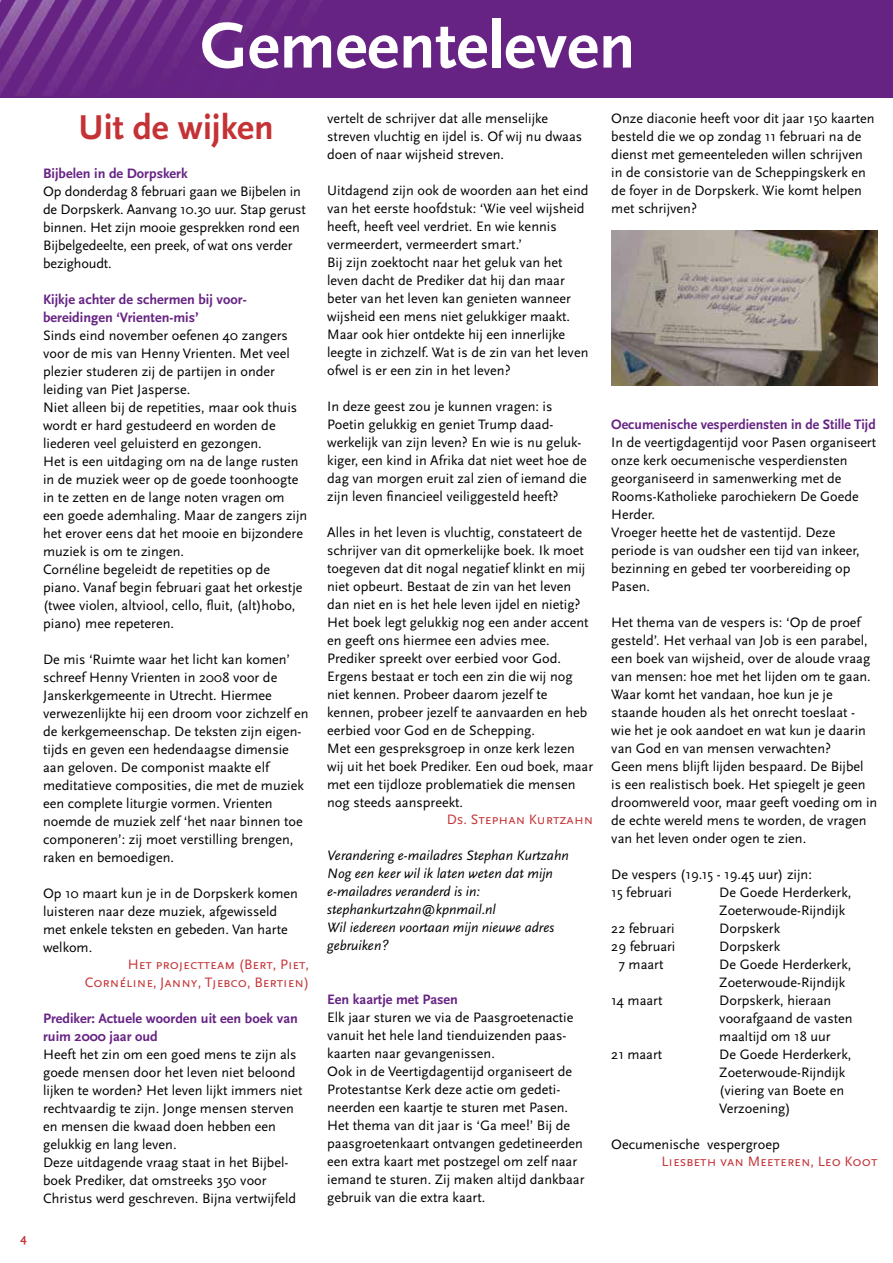
<style>
.page{position:relative;width:893px;height:1263px;background:#fff}
.page>*{position:absolute;margin:0;border:0;box-sizing:border-box;transform-origin:0 0}
.t1{font:700 67.5px "Scala Sans Pro";color:#fff}
.t2{font:700 36px "Scala Sans Pro";color:#c43236}
.t3{font:14.25px/18px "Scala Sans Pro";color:#000}
.t4{font:700 14.25px/18px "Scala Sans Pro";color:#662383}
.t5{font:italic 14.25px/18px "Scala Sans Pro";color:#000}
.t6{font:14.25px/17.1px "Scala Sans Caps";color:#c43236;text-align:right}
.t7{font:700 12px "Scala Sans Pro";color:#c43236}
</style>
<div class="page">
<img style="left:611px;top:230px;width:266px;height:155px">
<div style="left:0;top:0;width:893px;height:98px;background:#662383"></div>
<img style="left:0;top:0;width:318px;height:96px">
<h1 class="t1" style="left:200px;top:7px;width:437px">Gemeenteleven</h1>
<p class="t7" style="left:21px;top:1231px;width:8px">4</p>
<h2 class="t2" style="left:79px;top:107px;width:197px">Uit de wijken</h2>
<p class="t4" style="left:43px;top:165px;width:146px">Bijbelen in de Dorpskerk</p>
<p class="t3" style="left:43px;top:183px;width:264px">Op donderdag 8 februari gaan we Bijbelen in de Dorpskerk. Aanvang 10.30 uur. Stap gerust binnen. Het zijn mooie gesprekken rond een Bijbelgedeelte, een preek, of wat ons verder bezighoudt.</p>
<p class="t4" style="left:43px;top:291px;width:205px">Kijkje achter de schermen bij voor&shy;bereidingen ‘Vrienten-mis’</p>
<p class="t3" style="left:43px;top:327px;width:266px">Sinds eind november oefenen 40 zangers voor de mis van Henny Vrienten. Met veel plezier studeren zij de partijen in onder leiding van Piet Jasperse.<br>Niet alleen bij de repetities, maar ook thuis wordt er hard gestudeerd en worden de liederen veel geluisterd en gezongen.<br>Het is een uitdaging om na de lange rusten in de muziek weer op de goede toonhoogte in te zetten en de lange noten vragen om een goede ademhaling. Maar de zangers zijn het erover eens dat het mooie en bijzondere muziek is om te zingen.<br>Cornéline begeleidt de repetities op de piano. Vanaf begin februari gaat het orkestje (twee violen, altviool, cello, fluit, (alt)hobo, piano) mee repeteren.</p>
<p class="t3" style="left:43px;top:651px;width:267px">De mis ‘Ruimte waar het licht kan komen’ schreef Henny Vrienten in 2008 voor de Janskerkgemeente in Utrecht. Hiermee verwezenlijkte hij een droom voor zichzelf en de kerkgemeenschap. De teksten zijn eigen&shy;tijds en geven een hedendaagse dimensie aan geloven. De componist maakte elf meditatieve composities, die met de muziek een complete liturgie vormen. Vrienten noemde de muziek zelf ‘het naar binnen toe componeren’: zij moet verstilling brengen, raken en bemoedigen.</p>
<p class="t3" style="left:43px;top:885px;width:256px">Op 10 maart kun je in de Dorpskerk komen luisteren naar deze muziek, afgewisseld met enkele teksten en gebeden. Van harte welkom.</p>
<p class="t6" style="left:85px;top:956px;width:226px">Het projectteam (Bert, Piet,<br>Cornéline, Janny, Tjebco, Bertien)</p>
<p class="t4" style="left:43px;top:1009px;width:256px">Prediker: Actuele woorden uit een boek van ruim 2000 jaar oud</p>
<p class="t3" style="left:43px;top:1045px;width:261px">Heeft het zin om een goed mens te zijn als goede mensen door het leven niet beloond lijken te worden? Het leven lijkt immers niet rechtvaardig te zijn. Jonge mensen sterven en mensen die kwaad doen hebben een gelukkig en lang leven.<br>Deze uitdagende vraag staat in het Bijbel&shy;boek Prediker, dat omstreeks 350 voor Christus werd geschreven. Bijna vertwijfeld</p>
<p class="t3" style="left:327px;top:109px;width:256px">vertelt de schrijver dat alle menselijke streven vluchtig en ijdel is. Of wij nu dwaas doen of naar wijsheid streven.</p>
<p class="t3" style="left:327px;top:181px;width:263px">Uitdagend zijn ook de woorden aan het eind van het eerste hoofdstuk: ‘Wie veel wijsheid heeft, heeft veel verdriet. En wie kennis vermeerdert, vermeerdert smart.’<br>Bij zijn zoektocht naar het geluk van het leven dacht de Prediker dat hij dan maar beter van het leven kan genieten wanneer wijsheid een mens niet gelukkiger maakt.<br>Maar ook hier ontdekte hij een innerlijke leegte in zichzelf. Wat is de zin van het leven ofwel is er een zin in het leven?</p>
<p class="t3" style="left:327px;top:397px;width:261px">In deze geest zou je kunnen vragen: is Poetin gelukkig en geniet Trump daad&shy;werkelijk van zijn leven? En wie is nu geluk&shy;kiger, een kind in Afrika dat niet weet hoe de dag van morgen eruit zal zien of iemand die zijn leven financieel veiliggesteld heeft?</p>
<p class="t3" style="left:327px;top:523px;width:267px">Alles in het leven is vluchtig, constateert de schrijver van dit opmerkelijke boek. Ik moet toegeven dat dit nogal negatief klinkt en mij niet opbeurt. Bestaat de zin van het leven dan niet en is het hele leven ijdel en nietig?<br>Het boek legt gelukkig nog een ander accent en geeft ons hiermee een advies mee.<br>Prediker spreekt over eerbied voor God.<br>Ergens bestaat er toch een zin die wij nog niet kennen. Probeer daarom jezelf te kennen, probeer jezelf te aanvaarden en heb eerbied voor God en de Schepping.<br>Met een gespreksgroep in onze kerk lezen wij uit het boek Prediker. Een oud boek, maar met een tijdloze problematiek die mensen nog steeds aanspreekt.</p>
<p class="t6" style="left:447px;top:811px;width:148px">Ds. Stephan Kurtzahn</p>
<p class="t5" style="left:327px;top:846px;width:243px">Verandering e-mailadres Stephan Kurtzahn<br>Nog een keer wil ik laten weten dat mijn e-mailadres veranderd is in: stephankurtzahn@kpnmail.nl<br>Wil iedereen voortaan mijn nieuwe adres gebruiken?</p>
<p class="t4" style="left:327px;top:990px;width:132px">Een kaartje met Pasen</p>
<p class="t3" style="left:327px;top:1008px;width:259px">Elk jaar sturen we via de Paasgroetenactie vanuit het hele land tienduizenden paas&shy;kaarten naar gevangenissen.<br>Ook in de Veertigdagentijd organiseert de Protestantse Kerk deze actie om gedeti&shy;neerden een kaartje te sturen met Pasen.<br>Het thema van dit jaar is ‘Ga mee!’ Bij de paasgroetenkaart ontvangen gedetineerden een extra kaart met postzegel om zelf naar iemand te sturen. Zij maken altijd dankbaar gebruik van die extra kaart.</p>
<p class="t3" style="left:611px;top:109px;width:265px">Onze diaconie heeft voor dit jaar 150 kaarten besteld die we op zondag 11 februari na de dienst met gemeenteleden willen schrijven in de consistorie van de Scheppingskerk en de foyer in de Dorpskerk. Wie komt helpen met schrijven?</p>
<p class="t4" style="left:611px;top:416px;width:266px">Oecumenische vesperdiensten in de Stille Tijd</p>
<p class="t3" style="left:611px;top:434px;width:266px">In de veertigdagentijd voor Pasen organiseert onze kerk oecumenische vesperdiensten georganiseerd in samenwerking met de Rooms-Katholieke parochiekern De Goede Herder.<br>Vroeger heette het de vastentijd. Deze periode is van oudsher een tijd van inkeer, bezinning en gebed ter voorbereiding op Pasen.</p>
<p class="t3" style="left:611px;top:614px;width:268px">Het thema van de vespers is: ‘Op de proef gesteld’. Het verhaal van Job is een parabel, een boek van wijsheid, over de aloude vraag van mensen: hoe met het lijden om te gaan.<br>Waar komt het vandaan, hoe kun je je staande houden als het onrecht toeslaat - wie het je ook aandoet en wat kun je daarin van God en van mensen verwachten?<br>Geen mens blijft lijden bespaard. De Bijbel<br>is een realistisch boek. Het spiegelt je geen droomwereld voor, maar geeft voeding om in de echte wereld mens te worden, de vragen van het leven onder ogen te zien.</p>
<p class="t3" style="left:611px;top:866px;width:202px">De vespers (19.15 - 19.45 uur) zijn:<br>15 februari</p>
<p class="t3" style="left:719px;top:884px;width:134px">De Goede Herderkerk,<br>Zoeterwoude-Rijndijk</p>
<p class="t3" style="left:611px;top:920px;width:65px">22 februari</p>
<p class="t3" style="left:719px;top:920px;width:62px">Dorpskerk</p>
<p class="t3" style="left:611px;top:938px;width:66px">29 februari</p>
<p class="t3" style="left:719px;top:938px;width:62px">Dorpskerk</p>
<p class="t3" style="left:618px;top:956px;width:47px">7 maart</p>
<p class="t3" style="left:719px;top:956px;width:134px">De Goede Herderkerk,<br>Zoeterwoude-Rijndijk</p>
<p class="t3" style="left:611px;top:991px;width:53px">14 maart</p>
<p class="t3" style="left:719px;top:991px;width:135px">Dorpskerk, hieraan voorafgaand de vasten maaltijd om 18 uur</p>
<p class="t3" style="left:611px;top:1045px;width:53px">21 maart</p>
<p class="t3" style="left:719px;top:1045px;width:134px">De Goede Herderkerk,<br>Zoeterwoude-Rijndijk (viering van Boete en<br>Verzoening)</p>
<p class="t3" style="left:611px;top:1136px;width:170px">Oecumenische vespergroep</p>
<p class="t6" style="left:662px;top:1153px;width:217px">Liesbeth van Meeteren, Leo Koot</p>
</div>
